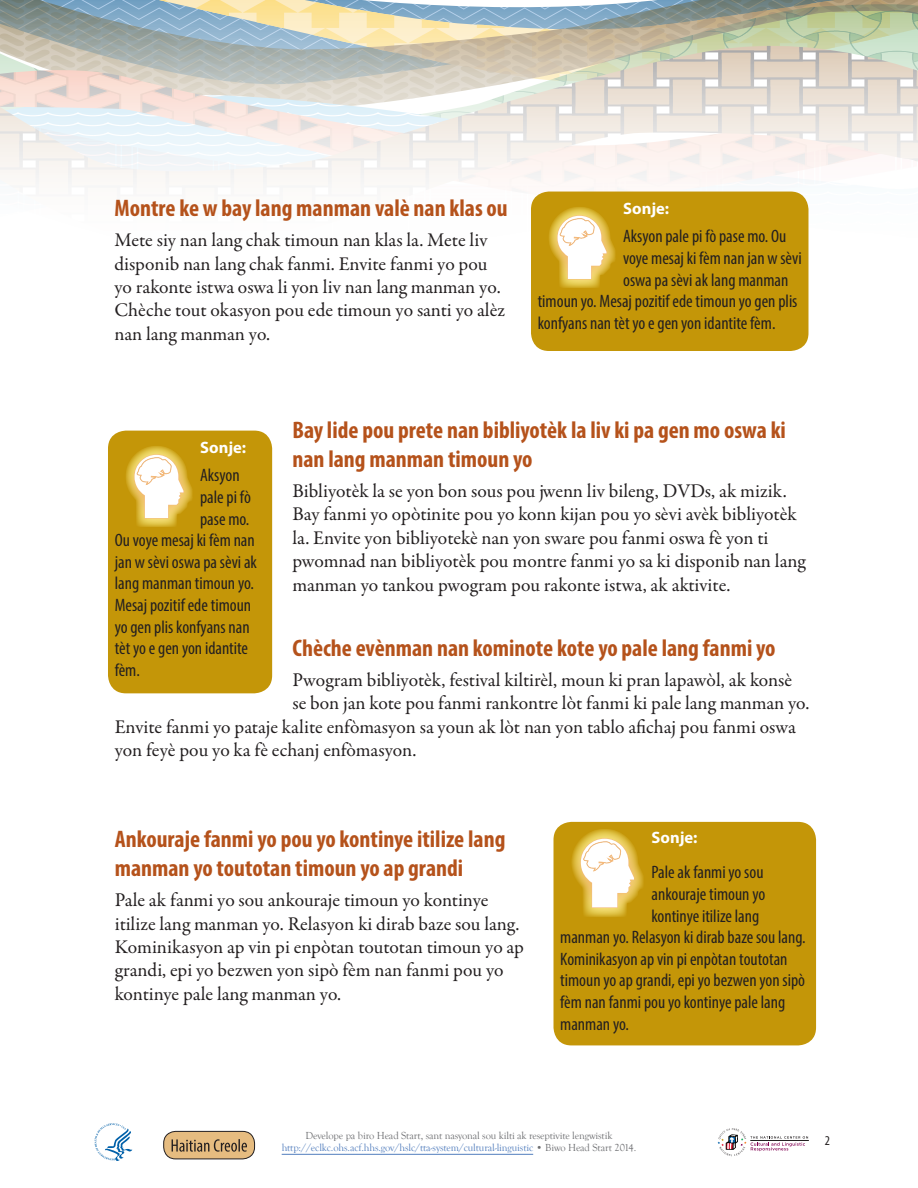
<style>
.page{position:relative;width:918px;height:1188px;background:#fff}
.page>*{position:absolute;margin:0;border:0;box-sizing:border-box;transform-origin:0 0}
.text{font:700 condensed 24px/28.8px "Myriad Pro";color:#b5521b}
.text-2{font:19.5px/23.4px "Garamond Premr Pro";letter-spacing:-.005em;color:#231f20}
.keepinMind_text{font:condensed 18px "Myriad Pro";color:#231f20}
.KeepInMind_headers{font:700 16.5px "Myriad Pro";color:#fff}
.text-3{font:700 16.5px "Myriad Pro";color:#fff}
.t1{font:condensed 13.5px "Myriad Pro";color:#231f20}
.t2{font:10.5px/12.6px "Goudy Old Style T";letter-spacing:-.01em;color:#6c6d70;text-align:center}
.s1{color:#517dbd}
</style>
<div class="page">
<div style="left:164px;top:1131px;width:91px;height:28px;background:#e6bc80;border-radius:12px"></div>
<div style="left:164px;top:1131px;width:91px;height:28px;border:1px solid #231f20;border-radius:12px"></div>
<svg style="left:172px;top:1139px;width:75px;height:13px"></svg>
<svg style="left:0;top:0;width:918px;height:4px"></svg>
<svg style="left:0;top:4px;width:918px;height:26px"></svg>
<svg style="left:0;top:30px;width:918px;height:213px"></svg>
<hr style="left:750px;top:1140px;width:59px;height:1px;background:#231f20">
<svg style="left:718px;top:1128px;width:90px;height:28px"></svg>
<hr style="left:282px;top:1154px;width:251px;height:1px;background:#517dbd">
<svg style="left:94px;top:1123px;width:38px;height:38px"></svg>
<div style="left:108px;top:431px;width:164px;height:262px;background:#c49608;border-radius:18px"></div>
<div style="left:531px;top:192px;width:277px;height:159px;background:#c49608;border-radius:18px"></div>
<svg style="left:549px;top:207px;width:66px;height:81px"></svg>
<div style="left:554px;top:822px;width:262px;height:223px;background:#c49608;border-radius:18px"></div>
<svg style="left:126px;top:446px;width:66px;height:81px"></svg>
<svg style="left:572px;top:829px;width:71px;height:88px"></svg>
<p class="text" style="left:114px;top:193px;width:395px">Montre ke w bay lang manman valè nan klas ou</p>
<p class="text-2" style="left:114px;top:229px;width:392px">Mete siy nan lang chak timoun nan klas la. Mete liv disponib nan lang chak fanmi. Envite fanmi yo pou yo rakonte istwa oswa li yon liv nan lang manman yo.<br>Chèche tout okasyon pou ede timoun yo santi yo alèz nan lang manman yo.</p>
<p class="KeepInMind_headers" style="left:623px;top:198px;width:48px">Sonje:</p>
<p class="keepinMind_text" style="left:623px;top:226px;width:165px">Aksyon pale pi fò pase mo. Ou</p>
<p class="keepinMind_text" style="left:623px;top:247px;width:180px">voye mesaj ki fèm nan jan w sèvi</p>
<p class="keepinMind_text" style="left:623px;top:269px;width:167px">oswa pa sèvi ak lang manman</p>
<p class="keepinMind_text" style="left:538px;top:290px;width:261px">timoun yo. Mesaj pozitif ede timoun yo gen plis</p>
<p class="keepinMind_text" style="left:538px;top:312px;width:239px">konfyans nan tèt yo e gen yon idantite fèm.</p>
<p class="text" style="left:292px;top:415px;width:495px">Bay lide pou prete nan bibliyotèk la liv ki pa gen mo oswa ki nan lang manman timoun yo</p>
<p class="text-2" style="left:292px;top:480px;width:515px">Bibliyotèk la se yon bon sous pou jwenn liv bileng, DVDs, ak mizik.<br>Bay fanmi yo opòtinite pou yo konn kijan pou yo sèvi avèk bibliyotèk la. Envite yon bibliyotekè nan yon sware pou fanmi oswa fè yon ti pwomnad nan bibliyotèk pou montre fanmi yo sa ki disponib nan lang manman yo tankou pwogram pou rakonte istwa, ak aktivite.</p>
<p class="KeepInMind_headers" style="left:200px;top:437px;width:48px">Sonje:</p>
<p class="keepinMind_text" style="left:200px;top:465px;width:41px">Aksyon</p>
<p class="keepinMind_text" style="left:200px;top:486px;width:52px">pale pi fò</p>
<p class="keepinMind_text" style="left:200px;top:508px;width:51px">pase mo.</p>
<p class="keepinMind_text" style="left:115px;top:529px;width:142px">Ou voye mesaj ki fèm nan</p>
<p class="keepinMind_text" style="left:115px;top:551px;width:144px">jan w sèvi oswa pa sèvi ak</p>
<p class="keepinMind_text" style="left:115px;top:573px;width:141px">lang manman timoun yo.</p>
<p class="keepinMind_text" style="left:115px;top:594px;width:138px">Mesaj pozitif ede timoun</p>
<p class="keepinMind_text" style="left:115px;top:616px;width:136px">yo gen plis konfyans nan</p>
<p class="keepinMind_text" style="left:115px;top:637px;width:135px">tèt yo e gen yon idantite</p>
<p class="keepinMind_text" style="left:115px;top:659px;width:27px">fèm.</p>
<p class="text" style="left:292px;top:633px;width:485px">Chèche evènman nan kominote kote yo pale lang fanmi yo</p>
<p class="text-2" style="left:292px;top:669px;width:501px">Pwogram bibliyotèk, festival kiltirèl, moun ki pran lapawòl, ak konsè</p>
<p class="text-2" style="left:292px;top:692px;width:519px">se bon jan kote pou fanmi rankontre lòt fanmi ki pale lang manman yo.</p>
<p class="text-2" style="left:115px;top:715px;width:683px">Envite fanmi yo pataje kalite enfòmasyon sa youn ak lòt nan yon tablo afichaj pou fanmi oswa</p>
<p class="text-2" style="left:115px;top:739px;width:303px">yon feyè pou yo ka fè echanj enfòmasyon.</p>
<p class="text" style="left:115px;top:824px;width:392px">Ankouraje fanmi yo pou yo kontinye itilize lang manman yo toutotan timoun yo ap grandi</p>
<p class="text-2" style="left:115px;top:889px;width:411px">Pale ak fanmi yo sou ankouraje timoun yo kontinye itilize lang manman yo. Relasyon ki dirab baze sou lang.<br>Kominikasyon ap vin pi enpòtan toutotan timoun yo ap grandi, epi yo bezwen yon sipò fèm nan fanmi pou yo kontinye pale lang manman yo.</p>
<p class="text-3" style="left:652px;top:827px;width:48px">Sonje:</p>
<p class="keepinMind_text" style="left:652px;top:862px;width:114px">Pale ak fanmi yo sou</p>
<p class="keepinMind_text" style="left:652px;top:883px;width:115px">ankouraje timoun yo</p>
<p class="keepinMind_text" style="left:652px;top:905px;width:109px">kontinye itilize lang</p>
<p class="keepinMind_text" style="left:560px;top:926px;width:247px">manman yo. Relasyon ki dirab baze sou lang.</p>
<p class="keepinMind_text" style="left:560px;top:948px;width:229px">Kominikasyon ap vin pi enpòtan toutotan</p>
<p class="keepinMind_text" style="left:560px;top:970px;width:246px">timoun yo ap grandi, epi yo bezwen yon sipò</p>
<p class="keepinMind_text" style="left:560px;top:991px;width:227px">fèm nan fanmi pou yo kontinye pale lang</p>
<p class="keepinMind_text" style="left:560px;top:1013px;width:70px">manman yo.</p>
<p class="t2" style="left:282px;top:1129px;width:356px">Develope pa biro Head Start, sant nasyonal sou kilti ak reseptivite lengwistik <span class="s1">http://eclkc.ohs.acf.hhs.gov/hslc/tta-system/cultural-linguistic</span> • Biwo Head Start 2014.</p>
<p class="t1" style="left:825px;top:1133px;width:7px">2</p>
</div>
